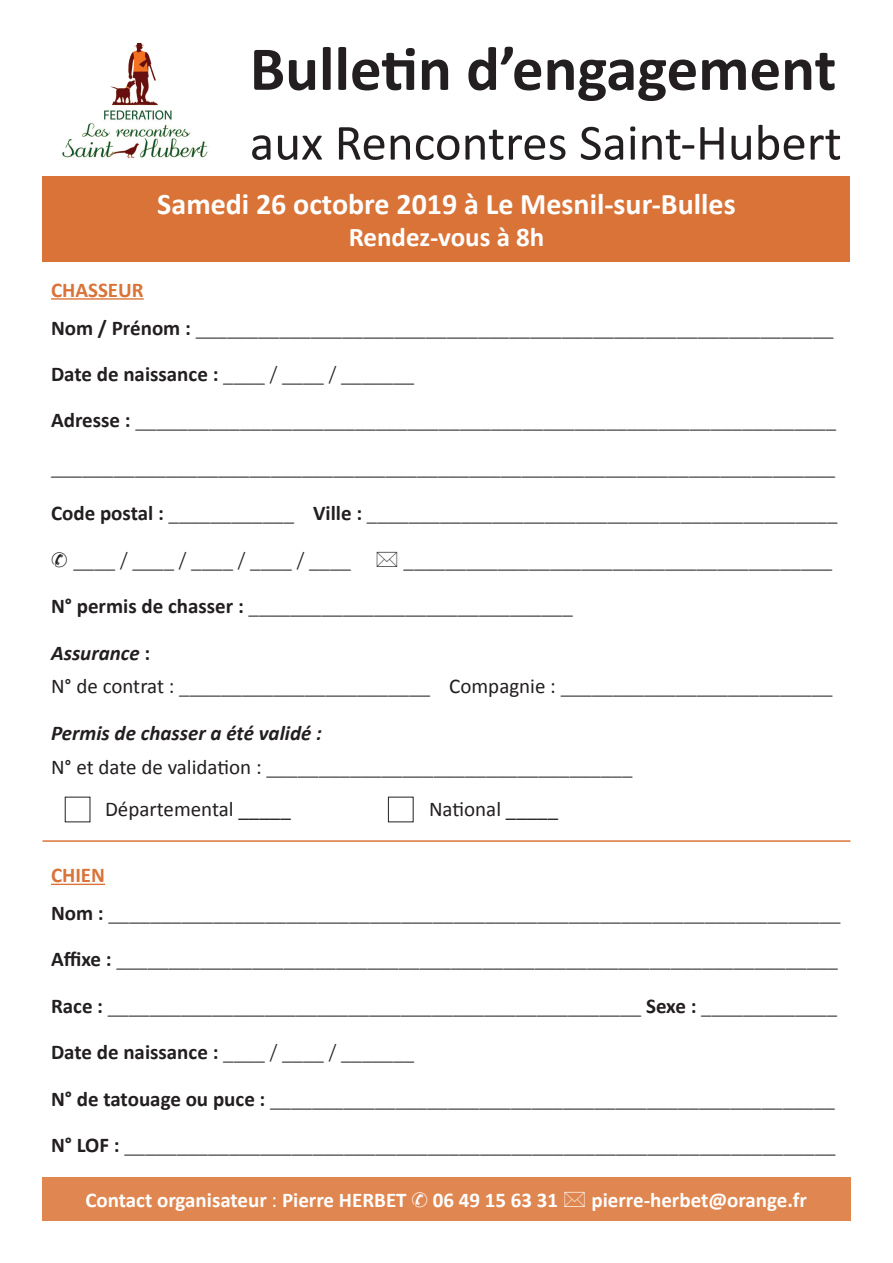
<style>
.page{position:relative;width:893px;height:1263px;background:#fff}
.page>*{position:absolute;margin:0;border:0;box-sizing:border-box;transform-origin:0 0}
.t1{font:700 63px "Calibri";color:#231f20}
.t2{font:51px "Calibri";color:#231f20}
.t3{font:700 30px "Calibri";color:#fff}
.t4{font:700 27px "Calibri";color:#fff}
.t5{font:300 21px/38px "Calibri";color:#231f20}
.t6{font:700 21px "Calibri";color:#fff}
.t7{font:21px "Calibri";color:#231f20}
.s1{font-weight:700;color:#d97338}
.s2{font-weight:700}
.s3{font-weight:700;font-style:italic}
.s4{font-weight:400}
</style>
<div class="page">
<img style="left:62px;top:43px;width:146px;height:115px">
<div style="left:43px;top:176px;width:807px;height:85px;background:#d97338"></div>
<hr style="left:51px;top:298px;width:93px;height:2px;background:#d97338">
<hr style="left:51px;top:884px;width:54px;height:1px;background:#d97338">
<hr style="left:43px;top:840px;width:807px;height:2px;background:#db7438">
<div style="left:42px;top:1177px;width:808px;height:43px;background:#e08650"></div>
<h1 class="t1" style="left:250px;top:24px;width:588px">Bulletin d’engagement</h1>
<h2 class="t2" style="left:250px;top:110px;width:593px">aux Rencontres Saint-Hubert</h2>
<h3 class="t3" style="left:157px;top:182px;width:580px">Samedi 26 octobre 2019 à Le Mesnil-sur-Bulles</h3>
<p class="t4" style="left:349px;top:218px;width:197px">Rendez-vous à 8h</p>
<p class="t5" style="left:51px;top:270px;width:784px"><span class="s1">CHASSEUR<br></span><span class="s2">Nom / Prénom :</span> _____________________________________________________________</p>
<p class="t5" style="left:51px;top:355px;width:365px"><span class="s2">Date de naissance :</span> ____ / ____ / _______</p>
<p class="t5" style="left:51px;top:401px;width:787px"><span class="s2">Adresse :</span> ___________________________________________________________________</p>
<p class="t5" style="left:51px;top:448px;width:786px">___________________________________________________________________________</p>
<p class="t5" style="left:51px;top:494px;width:788px"><span class="s2">Code postal :</span> ____________ <span class="s2">Ville :</span> _____________________________________________</p>
<p class="t5" style="left:51px;top:541px;width:301px">✆ ____ / ____ / ____ / ____ / ____</p>
<p class="t5" style="left:404px;top:541px;width:430px">_________________________________________</p>
<p class="t5" style="left:51px;top:587px;width:523px"><span class="s2">N° permis de chasser :</span> _______________________________</p>
<p class="t5" style="left:51px;top:636px;width:783px;line-height:33.8px"><span class="s3">Assurance</span> <span class="s2">:<br></span><span class="s4">N° de contrat :</span> ________________________ <span class="s4">Compagnie :</span> __________________________</p>
<p class="t5" style="left:51px;top:716px;width:583px;line-height:33.8px"><span class="s3">Permis de chasser a été validé :<br></span><span class="s4">N° et date de validation :</span> ___________________________________</p>
<p class="t7" style="left:105px;top:795px;width:187px">Départemental _____</p>
<p class="t7" style="left:429px;top:795px;width:131px">National _____</p>
<p class="t5" style="left:51px;top:856px;width:791px"><span class="s1">CHIEN<br></span><span class="s2">Nom :</span> ______________________________________________________________________</p>
<p class="t5" style="left:51px;top:940px;width:788px"><span class="s2">Affixe :</span> _____________________________________________________________________</p>
<p class="t5" style="left:51px;top:987px;width:788px"><span class="s2">Race :</span> ___________________________________________________ <span class="s2">Sexe :</span> _____________</p>
<p class="t5" style="left:51px;top:1033px;width:365px"><span class="s2">Date de naissance :</span> ____ / ____ / _______</p>
<p class="t5" style="left:51px;top:1079px;width:785px"><span class="s2">N° de tatouage ou puce :</span> ______________________________________________________</p>
<p class="t5" style="left:51px;top:1126px;width:786px"><span class="s2">N° LOF :</span> ____________________________________________________________________</p>
<p class="t6" style="left:85px;top:1185px;width:474px">Contact organisateur <span class="s4">:</span> Pierre HERBET ✆ 06 49 15 63 31</p>
<p class="t6" style="left:591px;top:1185px;width:217px">pierre-herbet@orange.fr</p>
</div>
